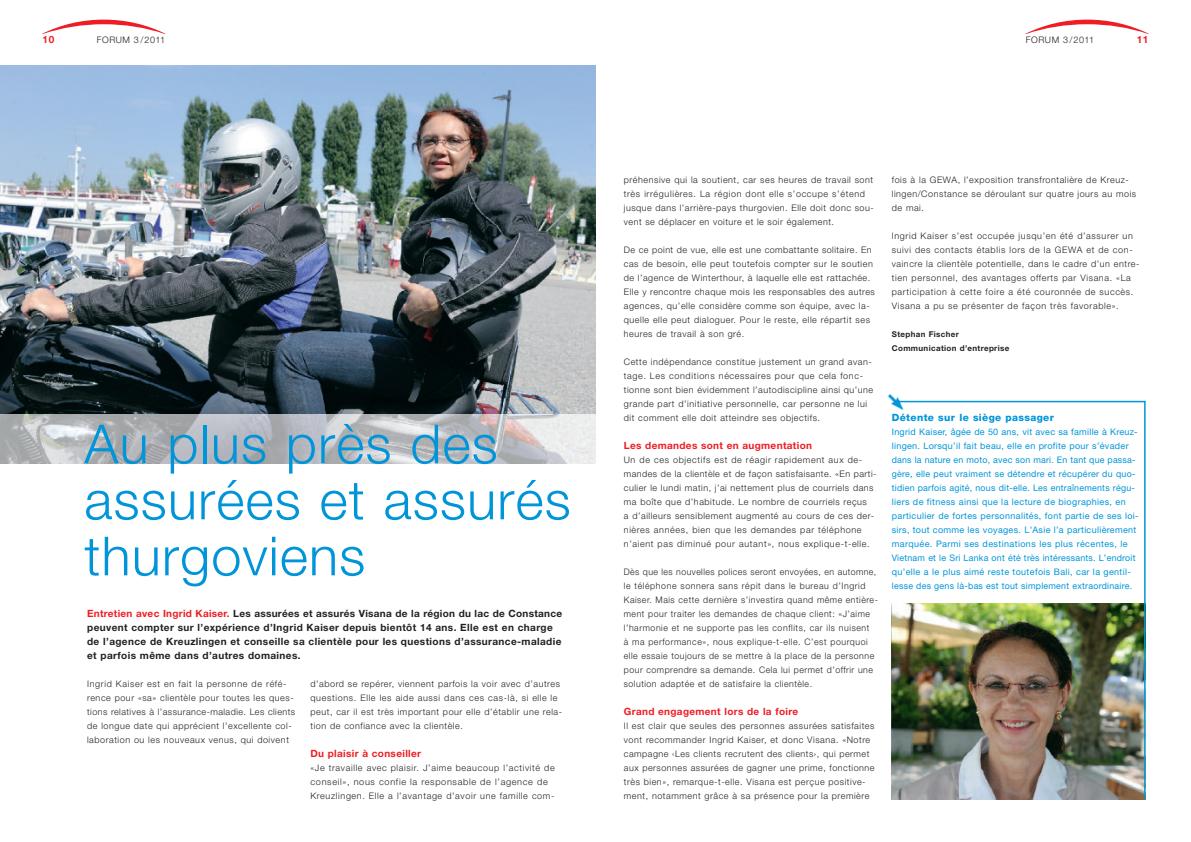
<style>
.page{position:relative;width:1191px;height:842px;background:#fff}
.page>*{position:absolute;margin:0;border:0;box-sizing:border-box;transform-origin:0 0}
.t1{font:300 54px/56px "Helvetica Neue";letter-spacing:.02em;color:#0095d9}
.t2{font:700 10px/14px "Helvetica Neue";letter-spacing:.04em;color:#231f20}
.t3{font:700 10px "Helvetica Neue";letter-spacing:.035em;color:#ee1d23}
.t4{font:800 10px "Helvetica Neue";letter-spacing:.035em;color:#0095d9}
.t5{font:300 9px/14px "Helvetica Neue";letter-spacing:.06em;color:#231f20}
.t6{font:9px/14px "Helvetica Neue";letter-spacing:.035em;color:#0095d9}
.t7{font:700 8px/14px "Helvetica Neue";letter-spacing:.045em;color:#231f20}
.s1{color:#ee1d23}
</style>
<div class="page">
<svg style="left:1025px;top:20px;width:123px;height:14px"></svg>
<svg style="left:42px;top:20px;width:123px;height:14px"></svg>
<img style="left:0;top:65px;width:595px;height:350px">
<img style="left:891px;top:604px;width:253px;height:195px">
<hr style="left:896px;top:401px;width:249px;height:1px;background:#0095d9">
<hr style="left:1144px;top:402px;width:1px;height:397px;background:#0095d9">
<img style="left:887px;top:393px;width:18px;height:17px">
<img style="left:0;top:415px;width:595px;height:48px">
<p class="t3" style="left:43px;top:35px;width:13px">10</p>
<p class="t5" style="left:97px;top:33px;width:70px">FORUM 3 /2011</p>
<p class="t5" style="left:1025px;top:33px;width:70px">FORUM 3 /2011</p>
<p class="t3" style="left:1136px;top:35px;width:13px">11</p>
<h1 class="t1" style="left:84px;top:421px;width:488px">Au plus près des assurées et assurés thurgoviens</h1>
<p class="t2" style="left:87px;top:608px;width:476px"><span class="s1">Entretien avec Ingrid Kaiser.</span> Les assurées et assurés Visana de la région du lac de Constance peuvent compter sur l’expérience d’Ingrid Kaiser depuis bientôt 14 ans. Elle est en charge de l’agence de Kreuzlingen et conseille sa clientèle pour les questions d’assurance-maladie et parfois même dans d’autres domaines.</p>
<p class="t5" style="left:310px;top:678px;width:253px">d’abord se repérer, viennent parfois la voir avec d’autres questions. Elle les aide aussi dans ces cas-là, si elle le peut, car il est très important pour elle d’établir une rela&shy;tion de confiance avec la clientèle.</p>
<p class="t3" style="left:310px;top:750px;width:112px">Du plaisir à conseiller</p>
<p class="t5" style="left:310px;top:762px;width:246px">«Je travaille avec plaisir. J’aime beaucoup l’activité de conseil», nous confie la responsable de l’agence de<br>Kreuzlingen. Elle a l’avantage d’avoir une famille com-</p>
<p class="t5" style="left:87px;top:678px;width:210px">Ingrid Kaiser est en fait la personne de réfé&shy;rence pour «sa» clientèle pour toutes les ques&shy;tions relatives à l’assurance-maladie. Les clients de longue date qui apprécient l’excellente col&shy;laboration ou les nouveaux venus, qui doivent</p>
<p class="t5" style="left:624px;top:174px;width:251px">préhensive qui la soutient, car ses heures de travail sont très irrégulières. La région dont elle s’occupe s’étend jusque dans l’arrière-pays thurgovien. Elle doit donc sou&shy;vent se déplacer en voiture et le soir également.</p>
<p class="t5" style="left:624px;top:244px;width:252px">De ce point de vue, elle est une combattante solitaire. En cas de besoin, elle peut toutefois compter sur le soutien de l’agence de Winterthour, à laquelle elle est rattachée.<br>Elle y rencontre chaque mois les responsables des autres agences, qu’elle considère comme son équipe, avec la&shy;quelle elle peut dialoguer. Pour le reste, elle répartit ses heures de travail à son gré.</p>
<p class="t5" style="left:624px;top:356px;width:251px">Cette indépendance constitue justement un grand avan&shy;tage. Les conditions nécessaires pour que cela fonc&shy;tionne sont bien évidemment l’autodiscipline ainsi qu’une grande part d’initiative personnelle, car personne ne lui dit comment elle doit atteindre ses objectifs.</p>
<p class="t3" style="left:624px;top:442px;width:190px">Les demandes sont en augmentation</p>
<p class="t5" style="left:624px;top:454px;width:254px">Un de ces objectifs est de réagir rapidement aux de&shy;mandes de la clientèle et de façon satisfaisante. «En parti&shy;culier le lundi matin, j’ai nettement plus de courriels dans ma boîte que d’habitude. Le nombre de courriels reçus<br>a d’ailleurs sensiblement augmenté au cours de ces der&shy;nières années, bien que les demandes par téléphone n’aient pas diminué pour autant», nous explique-t-elle.</p>
<p class="t5" style="left:624px;top:566px;width:255px">Dès que les nouvelles polices seront envoyées, en automne, le téléphone sonnera sans répit dans le bureau d’Ingrid Kaiser. Mais cette dernière s’investira quand même entière&shy;ment pour traiter les demandes de chaque client: «J’aime l’harmonie et ne supporte pas les conflits, car ils nuisent<br>à ma performance», nous explique-t-elle. C’est pourquoi elle essaie toujours de se mettre à la place de la personne pour comprendre sa demande. Cela lui permet d’offrir une solution adaptée et de satisfaire la clientèle.</p>
<p class="t3" style="left:624px;top:708px;width:176px">Grand engagement lors de la foire</p>
<p class="t5" style="left:624px;top:720px;width:252px">Il est clair que seules des personnes assurées satisfaites vont recommander Ingrid Kaiser, et donc Visana. «Notre campagne ‹Les clients recrutent des clients›, qui permet aux personnes assurées de gagner une prime, fonctionne très bien», remarque-t-elle. Visana est perçue positive&shy;ment, notamment grâce à sa présence pour la première</p>
<p class="t5" style="left:891px;top:174px;width:246px">fois à la GEWA, l’exposition transfrontalière de Kreuz&shy;lingen/Constance se déroulant sur quatre jours au mois de mai.</p>
<p class="t5" style="left:891px;top:230px;width:249px">Ingrid Kaiser s’est occupée jusqu’en été d’assurer un suivi des contacts établis lors de la GEWA et de con&shy;vaincre la clientèle potentielle, dans le cadre d’un entre&shy;tien personnel, des avantages offerts par Visana. «La participation à cette foire a été couronnée de succès.<br>Visana a pu se présenter de façon très favorable».</p>
<p class="t7" style="left:891px;top:328px;width:119px">Stephan Fischer<br>Communication d’entreprise</p>
<p class="t4" style="left:891px;top:414px;width:164px">Détente sur le siège passager</p>
<p class="t6" style="left:891px;top:426px;width:248px">Ingrid Kaiser, âgée de 50 ans, vit avec sa famille à Kreuz&shy;lingen. Lorsqu’il fait beau, elle en profite pour s’évader dans la nature en moto, avec son mari. En tant que passa&shy;gère, elle peut vraiment se détendre et récupérer du quo&shy;tidien parfois agité, nous dit-elle. Les entraînements régu&shy;liers de fitness ainsi que la lecture de biographies, en particulier de fortes personnalités, font partie de ses loi&shy;sirs, tout comme les voyages. L’Asie l’a particulièrement marquée. Parmi ses destinations les plus récentes, le Vietnam et le Sri Lanka ont été très intéressants. L’endroit qu’elle a le plus aimé reste toutefois Bali, car la gentil&shy;lesse des gens là-bas est tout simplement extraordinaire.</p>
</div>
